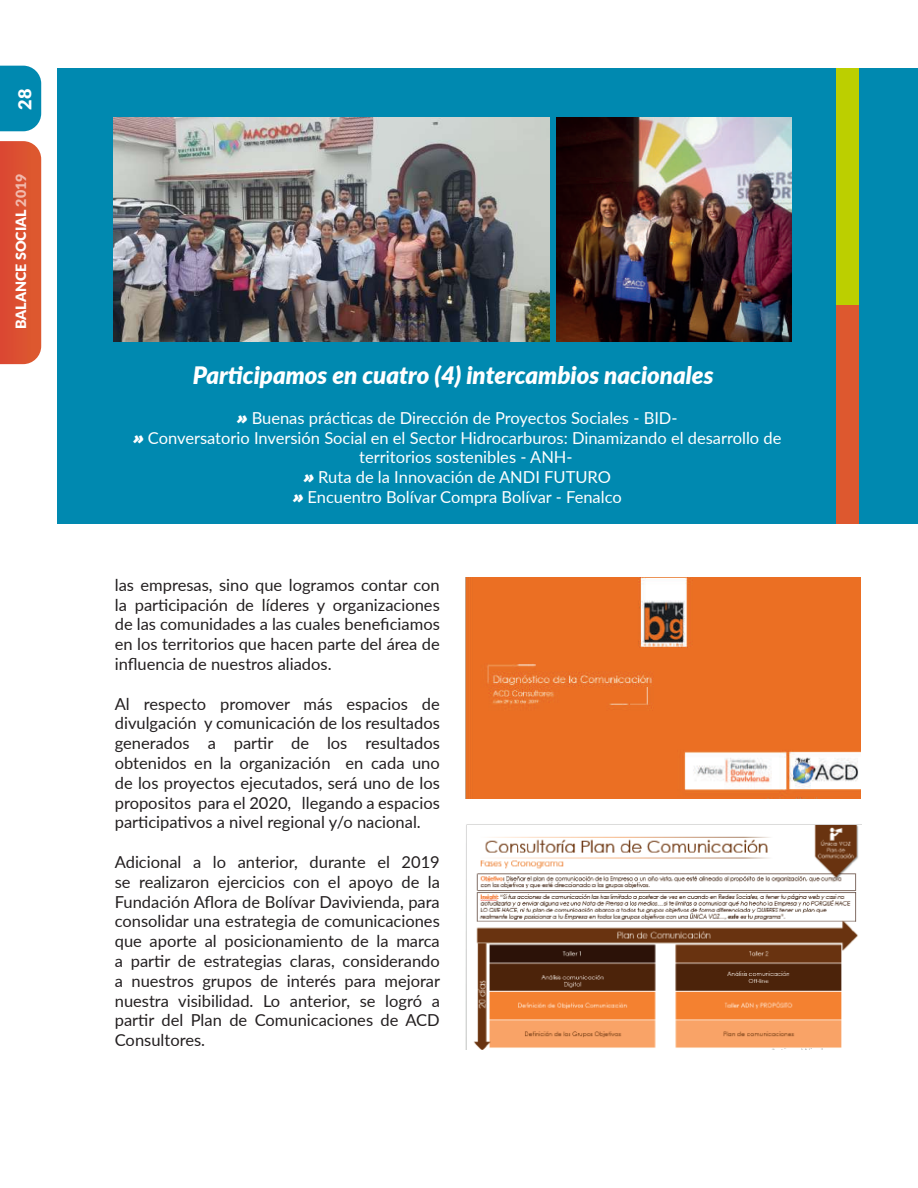
<style>
.page{position:relative;width:918px;height:1188px;background:#fff}
.page>*{position:absolute;margin:0;border:0;box-sizing:border-box;transform-origin:0 0}
.t1{font:italic 900 24px "Lato";color:#fff}
.t2{font:900 18px "Lato";color:#fff}
.t3{font:16.5px/19.8px "Lato";color:#231f20;text-align:justify}
.t4{font:16.5px "Lato";color:#fff}
.t5{font:900 14.25px "Lato";color:#fff}
.s1{color:rgb(255 255 255/.6)}
.s2{font-family:"Gotham";font-weight:900;font-style:italic}
</style>
<div class="page">
<svg style="left:0;top:141px;width:41px;height:223px;background:#dc5333"></svg>
<div style="left:0;top:66px;width:41px;height:65px;background:#0089b0"></div>
<div style="left:57px;top:68px;width:861px;height:455px;background:#0089b0"></div>
<div style="left:837px;top:68px;width:22px;height:238px;background:#bccf00"></div>
<div style="left:837px;top:305px;width:22px;height:218px;background:#dd582f"></div>
<img style="left:465px;top:824px;width:396px;height:225px">
<img style="left:465px;top:577px;width:396px;height:222px">
<img style="left:556px;top:118px;width:236px;height:224px">
<img style="left:114px;top:118px;width:435px;height:224px">
<p class="t2" style="left:11px;top:110px;width:22px;rotate:-90deg">28</p>
<p class="t5" style="left:10px;top:329px;width:157px;rotate:-90deg">BALANCE SOCIAL <span class="s1">2019</span></p>
<h1 class="t1" style="left:193px;top:358px;width:522px">Participamos en cuatro (4) intercambios nacionales</h1>
<p class="t4" style="left:237px;top:406px;width:442px"><span class="s2">»</span> Buenas prácticas de Dirección de Proyectos Sociales - BID-</p>
<p class="t4" style="left:133px;top:426px;width:650px"><span class="s2">»</span> Conversatorio Inversión Social en el Sector Hidrocarburos: Dinamizando el desarrollo de</p>
<p class="t4" style="left:359px;top:446px;width:215px">territorios sostenibles - ANH-</p>
<p class="t4" style="left:304px;top:465px;width:309px"><span class="s2">»</span> Ruta de la Innovación de ANDI FUTURO</p>
<p class="t4" style="left:293px;top:485px;width:330px"><span class="s2">»</span> Encuentro Bolívar Compra Bolívar - Fenalco</p>
<p class="t3" style="left:115px;top:574px;width:327px">las empresas, sino que logramos contar con la participación de líderes y organizaciones de las comunidades a las cuales beneficiamos en los territorios que hacen parte del área de influencia de nuestros aliados.</p>
<p class="t3" style="left:115px;top:693px;width:327px">Al respecto promover más espacios de divulgación y comunicación de los resultados generados a partir de los resultados obtenidos en la organización en cada uno de los proyectos ejecutados, será uno de los propositos para el 2020, llegando a espacios participativos a nivel regional y/o nacional.</p>
<p class="t3" style="left:115px;top:851px;width:327px">Adicional a lo anterior, durante el 2019 se realizaron ejercicios con el apoyo de la Fundación Aflora de Bolívar Davivienda, para consolidar una estrategia de comunicaciones que aporte al posicionamiento de la marca a partir de estrategias claras, considerando a nuestros grupos de interés para mejorar nuestra visibilidad. Lo anterior, se logró a partir del Plan de Comunicaciones de ACD Consultores.</p>
</div>
